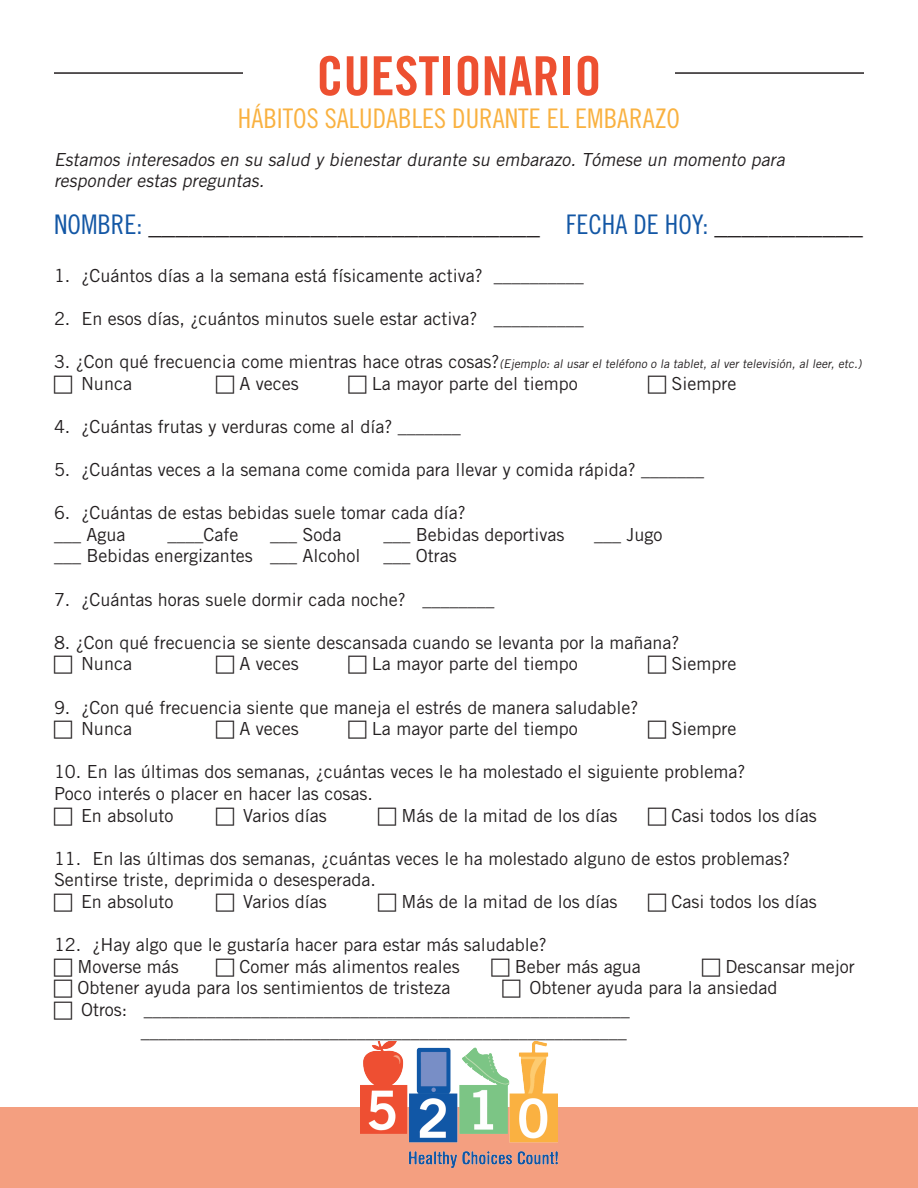
<style>
.page{position:relative;width:918px;height:1188px;background:#fff}
.page>*{position:absolute;margin:0;border:0;box-sizing:border-box;transform-origin:0 0}
.t1{font:54px "Trade Gothic Bold Cond Twenty";color:#ed5031}
.t2{font:27px "Trade Gothic Cond Eighteen";color:#231f20}
.t3{font:27px "Trade Gothic Cond Eighteen";color:#f9b140}
.t4{font:27px "Trade Gothic Cond Eighteen";color:#1357a5}
.t5{font:18px "Trade Gothic";color:#231f20}
.t6{font:italic 18px/21.6px "Trade Gothic";color:#231f20}
.t7{font:italic 12px "Trade Gothic";color:#231f20}
.s1{color:#1357a5}
.s2{font-style:normal;font-size:18px}
.s3{color:#231f20}
</style>
<div class="page">
<div style="left:1px;top:1108px;width:916px;height:79px;background:#f49f80"></div>
<div style="left:0;top:1107px;width:918px;height:81px;border:2px solid #f49f80"></div>
<img style="left:360px;top:1041px;width:198px;height:126px">
<hr style="left:54px;top:72px;width:189px;height:2px;background:#231f20">
<hr style="left:675px;top:72px;width:189px;height:2px;background:#231f20">
<p class="t1" style="left:317px;top:43px;width:286px">CUESTIONARIO</p>
<p class="t3" style="left:238px;top:102px;width:444px">HÁBITOS SALUDABLES DURANTE EL EMBARAZO</p>
<p class="t6" style="left:54px;top:148px;width:736px">Estamos interesados en su salud y bienestar durante su embarazo. Tómese un momento para responder estas preguntas.</p>
<p class="t2" style="left:54px;top:208px;width:487px"><span class="s1">NOMBRE:</span> _____________________________</p>
<p class="t5" style="left:54px;top:264px;width:531px">1. ¿Cuántos días a la semana está físicamente activa? __________</p>
<p class="t5" style="left:54px;top:307px;width:531px">2. En esos días, ¿cuántos minutos suele estar activa? __________</p>
<p class="t7" style="left:54px;top:356px;width:812px"><span class="s2">3 . ¿ Co n q u é f rec u e n c i a co m e m i e n t ras h a ce ot ras cosas?</span> (Ejemplo: al usar el teléfono o la tablet, al ver televisión, al leer, etc.)</p>
<p class="t5" style="left:81px;top:372px;width:53px">Nunca</p>
<p class="t5" style="left:239px;top:372px;width:61px">A veces</p>
<p class="t5" style="left:372px;top:372px;width:207px">La mayor parte del tiempo</p>
<p class="t5" style="left:671px;top:372px;width:66px">Siempre</p>
<p class="t5" style="left:54px;top:415px;width:408px">4. ¿Cuántas frutas y verduras come al día? _______</p>
<p class="t5" style="left:54px;top:459px;width:652px">5. ¿Cuántas veces a la semana come comida para llevar y comida rápida? _______</p>
<p class="t5" style="left:54px;top:502px;width:413px">6. ¿Cuántas de estas bebidas suele tomar cada día?</p>
<p class="t5" style="left:54px;top:523px;width:73px">___ Agua</p>
<p class="t5" style="left:167px;top:523px;width:72px">____Cafe</p>
<p class="t5" style="left:270px;top:523px;width:73px">___ Soda</p>
<p class="t5" style="left:383px;top:523px;width:182px">___ Bebidas deportivas</p>
<p class="t5" style="left:594px;top:523px;width:70px">___ Jugo</p>
<p class="t5" style="left:54px;top:545px;width:308px">___ Bebidas energizantes ___ Alcohol</p>
<p class="t5" style="left:383px;top:545px;width:75px">___ Otras</p>
<p class="t5" style="left:54px;top:588px;width:442px">7. ¿Cuántas horas suele dormir cada noche? ________</p>
<p class="t5" style="left:54px;top:631px;width:627px">8. ¿Con qué frecuencia se siente descansada cuando se levanta por la mañana?</p>
<p class="t5" style="left:81px;top:653px;width:53px">Nunca</p>
<p class="t5" style="left:239px;top:653px;width:61px">A veces</p>
<p class="t5" style="left:372px;top:653px;width:207px">La mayor parte del tiempo</p>
<p class="t5" style="left:671px;top:653px;width:66px">Siempre</p>
<p class="t5" style="left:54px;top:696px;width:586px">9. ¿Con qué frecuencia siente que maneja el estrés de manera saludable?</p>
<p class="t5" style="left:81px;top:718px;width:53px">Nunca</p>
<p class="t5" style="left:239px;top:718px;width:61px">A veces</p>
<p class="t5" style="left:372px;top:718px;width:207px">La mayor parte del tiempo</p>
<p class="t5" style="left:671px;top:718px;width:66px">Siempre</p>
<p class="t5" style="left:54px;top:761px;width:693px">10. En las últimas dos semanas, ¿cuántas veces le ha molestado el siguiente problema?</p>
<p class="t5" style="left:54px;top:783px;width:320px">Poco interés o placer en hacer las cosas.</p>
<p class="t5" style="left:81px;top:804px;width:94px">En absoluto</p>
<p class="t5" style="left:243px;top:804px;width:85px">Varios días</p>
<p class="t5" style="left:401px;top:804px;width:217px">Más de la mitad de los días</p>
<p class="t5" style="left:671px;top:804px;width:147px">Casi todos los días</p>
<p class="t5" style="left:54px;top:847px;width:738px">11. En las últimas dos semanas, ¿cuántas veces le ha molestado alguno de estos problemas?</p>
<p class="t5" style="left:54px;top:869px;width:323px">Sentirse triste, deprimida o desesperada.</p>
<p class="t5" style="left:81px;top:891px;width:94px">En absoluto</p>
<p class="t5" style="left:243px;top:891px;width:85px">Varios días</p>
<p class="t5" style="left:401px;top:891px;width:217px">Más de la mitad de los días</p>
<p class="t5" style="left:671px;top:891px;width:147px">Casi todos los días</p>
<p class="t5" style="left:54px;top:934px;width:494px">12. ¿Hay algo que le gustaría hacer para estar más saludable?</p>
<p class="t5" style="left:77px;top:955px;width:103px">Moverse más</p>
<p class="t5" style="left:239px;top:955px;width:222px">Comer más alimentos reales</p>
<p class="t5" style="left:515px;top:955px;width:127px">Beber más agua</p>
<p class="t5" style="left:725px;top:955px;width:131px">Descansar mejor</p>
<p class="t5" style="left:77px;top:977px;width:374px">Obtener ayuda para los sentimientos de tristeza</p>
<p class="t5" style="left:529px;top:977px;width:250px">Obtener ayuda para la ansiedad</p>
<p class="t5" style="left:81px;top:999px;width:550px">Otros: ______________________________________________________</p>
<p class="t5" style="left:141px;top:1020px;width:487px">______________________________________________________</p>
<p class="t4" style="left:566px;top:208px;width:298px">FECHA DE HOY: <span class="s3">___________</span></p>
</div>
